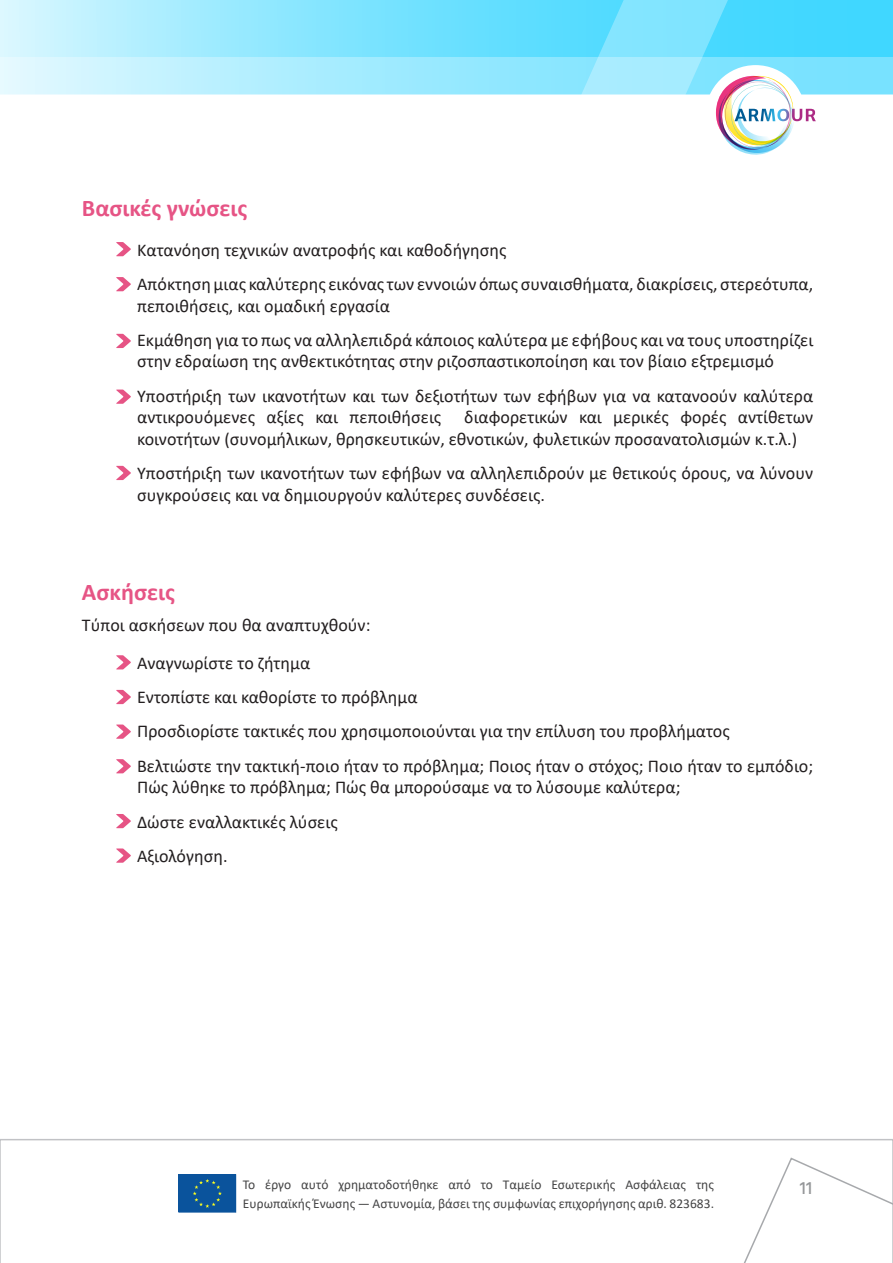
<style>
.page{position:relative;width:893px;height:1263px;background:#fff}
.page>*{position:absolute;margin:0;border:0;box-sizing:border-box;transform-origin:0 0}
.t1{font:700 24px "Calibri";color:#e65485}
.t2{font:18px/21.6px "Calibri";color:#231f20}
.t3{font:500 18px "Hind";color:#949698}
.t4{font:13.5px/19.2px "Calibri";color:#444445}
</style>
<div class="page">
<svg style="left:0;top:1139px;width:893px;height:123px"></svg>
<svg style="left:0;top:0;width:893px;height:57px;background:#a2ebff"></svg>
<svg style="left:0;top:57px;width:893px;height:38px;background:#bef1ff"></svg>
<svg style="left:625px;top:1156px;width:268px;height:106px"></svg>
<svg style="left:349px;top:0;width:515px;height:95px;background:#74e1ff"></svg>
<div style="left:705px;top:65px;width:101px;height:100px;background:#fff;border-radius:50%"></div>
<img style="left:716px;top:76px;width:100px;height:79px">
<svg style="left:178px;top:1174px;width:58px;height:39px;background:#125999"></svg>
<svg style="left:116px;top:242px;width:15px;height:14px"></svg>
<svg style="left:116px;top:277px;width:15px;height:14px"></svg>
<svg style="left:116px;top:334px;width:15px;height:14px"></svg>
<svg style="left:116px;top:390px;width:15px;height:14px"></svg>
<svg style="left:116px;top:466px;width:15px;height:14px"></svg>
<svg style="left:116px;top:655px;width:15px;height:14px"></svg>
<svg style="left:116px;top:690px;width:15px;height:14px"></svg>
<svg style="left:116px;top:724px;width:15px;height:15px"></svg>
<svg style="left:116px;top:759px;width:15px;height:14px"></svg>
<svg style="left:116px;top:814px;width:15px;height:14px"></svg>
<svg style="left:116px;top:848px;width:15px;height:15px"></svg>
<p class="t1" style="left:82px;top:192px;width:167px">Βασικές γνώσεις</p>
<p class="t2" style="left:137px;top:238px;width:371px">Κατανόηση τεχνικών ανατροφής και καθοδήγησης</p>
<p class="t2" style="left:137px;top:273px;width:678px">Απόκτηση μιας καλύτερης εικόνας των εννοιών όπως συναισθήματα, διακρίσεις, στερεότυπα, πεποιθήσεις, και ομαδική εργασία</p>
<p class="t2" style="left:137px;top:329px;width:678px">Εκμάθηση για το πως να αλληλεπιδρά κάποιος καλύτερα με εφήβους και να τους υποστηρίζει στην εδραίωση της ανθεκτικότητας στην ριζοσπαστικοποίηση και τον βίαιο εξτρεμισμό</p>
<p class="t2" style="left:137px;top:385px;width:678px">Υποστήριξη των ικανοτήτων και των δεξιοτήτων των εφήβων για να κατανοούν καλύτερα αντικρουόμενες αξίες και πεποιθήσεις</p>
<p class="t2" style="left:137px;top:406px;width:678px;text-indent:327px">διαφορετικών και μερικές φορές αντίθετων κοινοτήτων (συνομήλικων, θρησκευτικών, εθνοτικών, φυλετικών προσανατολισμών κ.τ.λ.)</p>
<p class="t2" style="left:137px;top:462px;width:678px">Υποστήριξη των ικανοτήτων των εφήβων να αλληλεπιδρούν με θετικούς όρους, να λύνουν συγκρούσεις και να δημιουργούν καλύτερες συνδέσεις.</p>
<p class="t1" style="left:82px;top:575px;width:94px">Ασκήσεις</p>
<p class="t2" style="left:82px;top:614px;width:290px">Τύποι ασκήσεων που θα αναπτυχθούν:</p>
<p class="t2" style="left:137px;top:651px;width:175px">Αναγνωρίστε το ζήτημα</p>
<p class="t2" style="left:137px;top:686px;width:282px">Εντοπίστε και καθορίστε το πρόβλημα</p>
<p class="t2" style="left:137px;top:720px;width:594px">Προσδιορίστε τακτικές που χρησιμοποιούνται για την επίλυση του προβλήματος</p>
<p class="t2" style="left:137px;top:755px;width:678px">Βελτιώστε την τακτική-ποιο ήταν το πρόβλημα; Ποιος ήταν ο στόχος; Ποιο ήταν το εμπόδιο;<br>Πώς λύθηκε το πρόβλημα; Πώς θα μπορούσαμε να το λύσουμε καλύτερα;</p>
<p class="t2" style="left:137px;top:810px;width:202px">Δώστε εναλλακτικές λύσεις</p>
<p class="t2" style="left:137px;top:845px;width:92px">Αξιολόγηση.</p>
<p class="t4" style="left:243px;top:1174px;width:473px">Το έργο αυτό χρηματοδοτήθηκε από το Ταμείο Εσωτερικής Ασφάλειας της<br>Ευρωπαϊκής Ένωσης — Αστυνομία, βάσει της συμφωνίας επιχορήγησης αριθ. 823683.</p>
<p class="t3" style="left:800px;top:1176px;width:14px">11</p>
</div>
